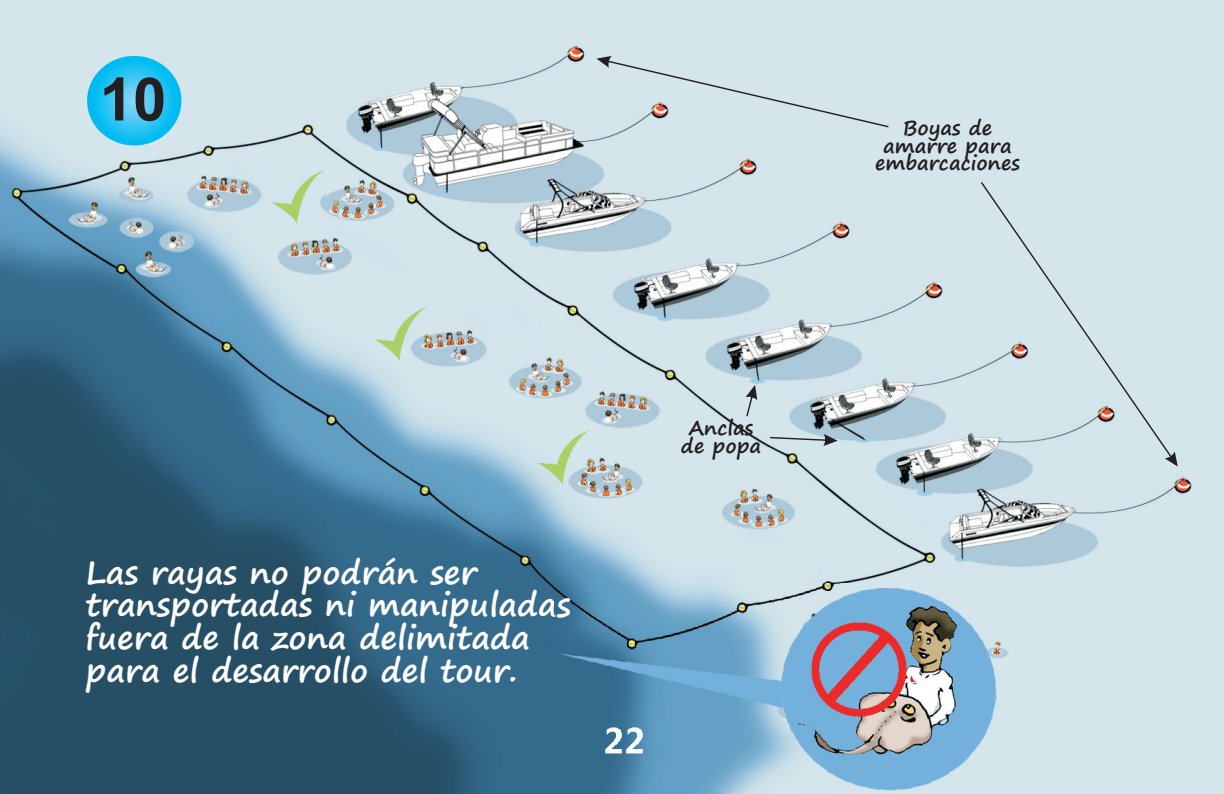
<style>
.page{position:relative;width:1224px;height:794px;background:#fff}
.page>*{position:absolute;margin:0;border:0;box-sizing:border-box;transform-origin:0 0}
.t1{font:700 60px "Arial";color:#231f20}
.t2{font:700 32px/32.8px "Segoe Print";color:#fff}
.t3{font:700 20px/17.4px "Segoe Print";color:#231f20;text-align:center}
</style>
<div class="page">
<img style="left:0;top:0;width:1224px;height:794px">
<svg style="left:87px;top:56px;width:94px;height:89px;background:#27c3f2"></svg>
<img style="left:273px;top:171px;width:53px;height:54px">
<img style="left:537px;top:430px;width:54px;height:54px">
<img style="left:375px;top:307px;width:53px;height:54px">
<div style="left:597px;top:56px;width:292px;height:71px;background:#d4e5ec"></div>
<svg style="left:746px;top:385px;width:11px;height:31px"></svg>
<svg style="left:770px;top:434px;width:68px;height:12px"></svg>
<img style="left:555px;top:583px;width:446px;height:211px">
<img style="left:812px;top:622px;width:94px;height:94px">
<div style="left:981px;top:182px;width:197px;height:284px;background:#d4e5ec"></div>
<h1 class="t1" style="left:100px;top:77px;width:68px">10</h1>
<p class="t2" style="left:86px;top:558px;width:486px">Las rayas no podrán ser transportadas ni manipuladas fuera de la zona delimitada para el desarrollo del tour.</p>
<p class="t3" style="left:681px;top:421px;width:82px">Anclas de popa</p>
<p class="t3" style="left:875px;top:121px;width:146px">Boyas de amarre para embarcaciones</p>
</div>
